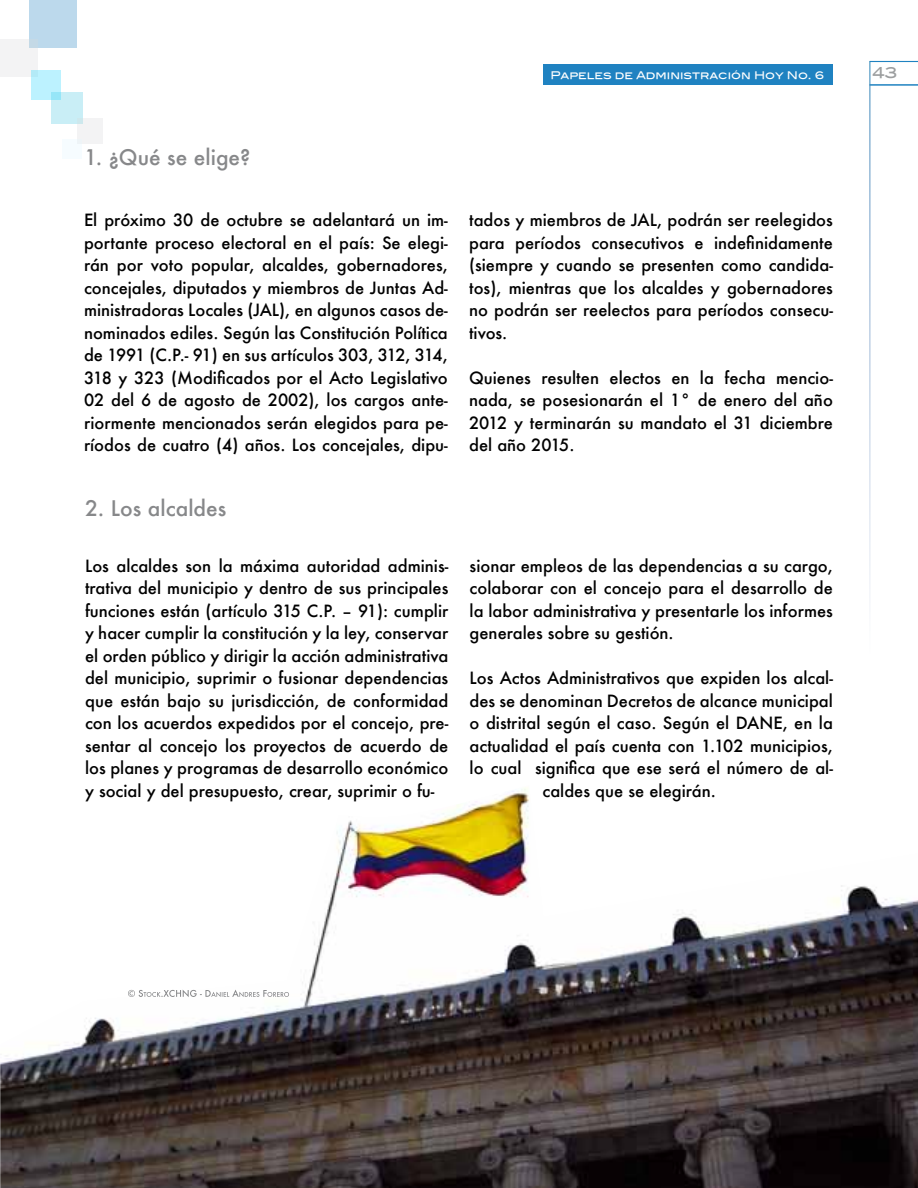
<style>
.page{position:relative;width:918px;height:1188px;background:#fff}
.page>*{position:absolute;margin:0;border:0;box-sizing:border-box;transform-origin:0 0}
.t1{font:500 21px "Futura";color:#87888a}
.t2{font:500 16.5px/22.5px "Futura";color:#000;text-align:justify}
.t3{font:15px "Blair Md ITCTT Medium";color:#9c9e9f}
.t4{font:10.5px "Blair Md ITCTT Medium";color:#fff}
</style>
<div class="page">
<div style="left:544px;top:65px;width:289px;height:20px;background:#1f82c1"></div>
<div style="left:30px;top:0;width:47px;height:47px;background:#bcd9ec"></div>
<div style="left:51px;top:92px;width:32px;height:32px;background:#c9eef6"></div>
<div style="left:0;top:40px;width:37px;height:37px;background:#f3f3f4"></div>
<div style="left:78px;top:119px;width:25px;height:25px;background:#f3f3f4"></div>
<svg style="left:31px;top:70px;width:29px;height:29px"></svg>
<div style="left:63px;top:139px;width:19px;height:20px;background:#f6fcff"></div>
<hr style="left:870px;top:84px;width:48px;height:2px;background:#1f82c1">
<hr style="left:870px;top:61px;width:48px;height:1px;background:#1f82c1">
<hr style="left:870px;top:61px;width:1px;height:592px;background:#fff">
<img style="left:0;top:788px;width:918px;height:400px">
<svg style="left:128px;top:990px;width:161px;height:7px"></svg>
<p class="t1" style="left:84px;top:143px;width:168px">1. ¿Qué se elige?</p>
<p class="t4" style="left:551px;top:67px;width:275px">Papeles de Administración Hoy No. 6</p>
<p class="t3" style="left:873px;top:61px;width:27px">43</p>
<p class="t2" style="left:84px;top:209px;width:365px">El próximo 30 de octubre se adelantará un im&shy;portante proceso electoral en el país: Se elegi&shy;rán por voto popular, alcaldes, gobernadores, concejales, diputados y miembros de Juntas Ad&shy;ministradoras Locales (JAL), en algunos casos de&shy;nominados ediles. Según las Constitución Política de 1991 (C.P.- 91) en sus artículos 303, 312, 314, 318 y 323 (Modificados por el Acto Legislativo 02 del 6 de agosto de 2002), los cargos ante&shy;riormente mencionados serán elegidos para pe&shy;ríodos de cuatro (4) años. Los concejales, dipu-</p>
<p class="t2" style="left:469px;top:209px;width:365px">tados y miembros de JAL, podrán ser reelegidos para períodos consecutivos e indefinidamente (siempre y cuando se presenten como candida&shy;tos), mientras que los alcaldes y gobernadores no podrán ser reelectos para períodos consecu&shy;tivos.</p>
<p class="t2" style="left:469px;top:366px;width:365px">Quienes resulten electos en la fecha mencio&shy;nada, se posesionarán el 1° de enero del año 2012 y terminarán su mandato el 31 diciembre del año 2015.</p>
<p class="t1" style="left:85px;top:493px;width:143px">2. Los alcaldes</p>
<p class="t2" style="left:85px;top:554px;width:365px">Los alcaldes son la máxima autoridad adminis&shy;trativa del municipio y dentro de sus principales funciones están (artículo 315 C.P. – 91): cumplir y hacer cumplir la constitución y la ley, conservar el orden público y dirigir la acción administrativa del municipio, suprimir o fusionar dependencias que están bajo su jurisdicción, de conformidad con los acuerdos expedidos por el concejo, pre&shy;sentar al concejo los proyectos de acuerdo de los planes y programas de desarrollo económico y social y del presupuesto, crear, suprimir o fu-</p>
<p class="t2" style="left:470px;top:554px;width:365px">sionar empleos de las dependencias a su cargo, colaborar con el concejo para el desarrollo de la labor administrativa y presentarle los informes generales sobre su gestión.</p>
<p class="t2" style="left:470px;top:666px;width:365px">Los Actos Administrativos que expiden los alcal-</p>
<p class="t2" style="left:470px;top:689px;width:365px">des se denominan Decretos de alcance municipal</p>
<p class="t2" style="left:470px;top:712px;width:365px">o distrital según el caso. Según el DANE, en la</p>
<p class="t2" style="left:470px;top:734px;width:365px">actualidad el país cuenta con 1.102 municipios,</p>
<p class="t2" style="left:470px;top:757px;width:365px">lo cual significa que ese será el número de al-</p>
<p class="t2" style="left:543px;top:779px;width:175px">caldes que se elegirán.</p>
</div>
